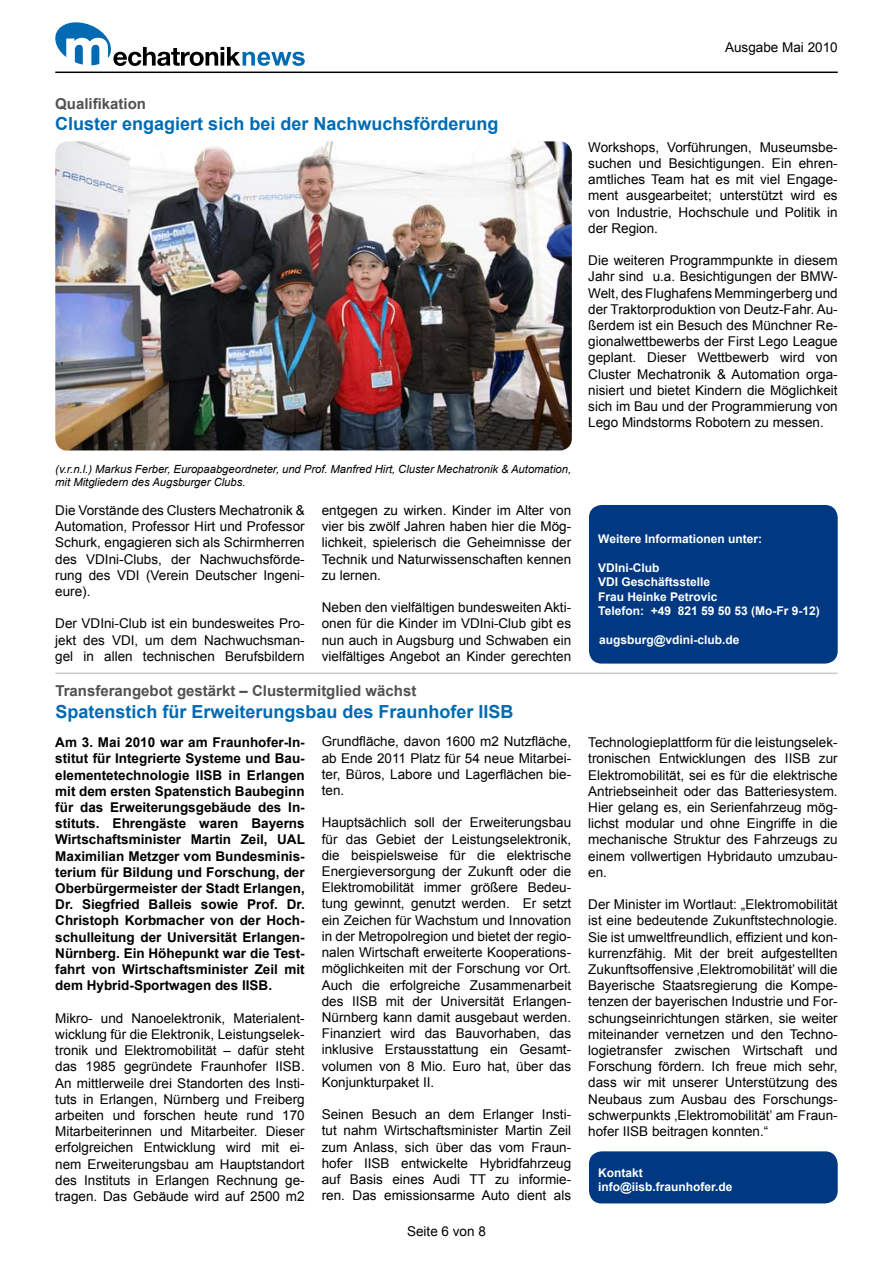
<style>
.page{position:relative;width:893px;height:1263px;background:#fff}
.page>*{position:absolute;margin:0;border:0;box-sizing:border-box;transform-origin:0 0}
.t1{font:700 18px "Arial";color:#006ab2}
.t2{font:700 15px "Arial";color:#515153}
.t3{font:13.5px/16.2px "Arial";color:#000;text-align:justify}
.t4{font:700 13.5px/16.2px "Arial";color:#000;text-align:justify}
.t5{font:700 12px/14.4px "Arial";color:#fff}
.t6{font:italic 11.25px/13.5px "Arial";color:#000}
</style>
<div class="page">
<hr style="left:55px;top:72px;width:783px;height:1px;background:#000">
<svg style="left:55px;top:22px;width:250px;height:44px"></svg>
<img style="left:55px;top:141px;width:517px;height:309px">
<div style="left:589px;top:505px;width:249px;height:159px;background:#003882;border-radius:13px"></div>
<hr style="left:55px;top:672px;width:783px;height:2px;background:#cacaca">
<div style="left:589px;top:1151px;width:249px;height:52px;background:#003882;border-radius:13px"></div>
<p class="t3" style="left:725px;top:39px;width:114px">Ausgabe Mai 2010</p>
<p class="t2" style="left:55px;top:93px;width:92px">Qualifikation</p>
<h1 class="t1" style="left:55px;top:112px;width:445px">Cluster engagiert sich bei der Nachwuchsförderung</h1>
<p class="t6" style="left:55px;top:462px;width:517px">(v.r.n.l.) Markus Ferber, Europaabgeordneter, und Prof. Manfred Hirt, Cluster Mechatronik &amp; Automation, mit Mitgliedern des Augsburger Clubs.</p>
<p class="t3" style="left:55px;top:502px;width:251px">Die Vorstände des Clusters Mechatronik &amp; Automation, Professor Hirt und Professor Schurk, engagieren sich als Schirmherren des VDIni-Clubs, der Nachwuchsförde&shy;rung des VDI (Verein Deutscher Ingeni&shy;eure).</p>
<p class="t3" style="left:55px;top:616px;width:251px">Der VDIni-Club ist ein bundesweites Pro&shy;jekt des VDI, um dem Nachwuchsman&shy;gel in allen technischen Berufsbildern</p>
<p class="t3" style="left:322px;top:502px;width:251px">entgegen zu wirken. Kinder im Alter von vier bis zwölf Jahren haben hier die Mög&shy;lichkeit, spielerisch die Geheimnisse der Technik und Naturwissenschaften kennen zu lernen.</p>
<p class="t3" style="left:322px;top:599px;width:251px">Neben den vielfältigen bundesweiten Akti&shy;onen für die Kinder im VDIni-Club gibt es nun auch in Augsburg und Schwaben ein vielfältiges Angebot an Kinder gerechten</p>
<p class="t2" style="left:55px;top:681px;width:362px">Transferangebot gestärkt – Clustermitglied wächst</p>
<h1 class="t1" style="left:55px;top:699px;width:460px">Spatenstich für Erweiterungsbau des Fraunhofer IISB</h1>
<p class="t4" style="left:55px;top:735px;width:251px">Am 3. Mai 2010 war am Fraunhofer-In&shy;stitut für Integrierte Systeme und Bau&shy;elementetechnologie IISB in Erlangen mit dem ersten Spatenstich Baubeginn für das Erweiterungsgebäude des In&shy;stituts. Ehrengäste waren Bayerns Wirtschaftsminister Martin Zeil, UAL Maximilian Metzger vom Bundesminis&shy;terium für Bildung und Forschung, der Oberbürgermeister der Stadt Erlangen, Dr. Siegfried Balleis sowie Prof. Dr.<br>Christoph Korbmacher von der Hoch&shy;schulleitung der Universität Erlangen-Nürnberg. Ein Höhepunkt war die Test&shy;fahrt von Wirtschaftsminister Zeil mit dem Hybrid-Sportwagen des IISB.</p>
<p class="t3" style="left:55px;top:1010px;width:251px">Mikro- und Nanoelektronik, Materialent&shy;wicklung für die Elektronik, Leistungselek&shy;tronik und Elektromobilität – dafür steht das 1985 gegründete Fraunhofer IISB.<br>An mittlerweile drei Standorten des Insti&shy;tuts in Erlangen, Nürnberg und Freiberg arbeiten und forschen heute rund 170<br>Mitarbeiterinnen und Mitarbeiter. Dieser erfolgreichen Entwicklung wird mit ei&shy;nem Erweiterungsbau am Hauptstandort des Instituts in Erlangen Rechnung ge&shy;tragen. Das Gebäude wird auf 2500 m2</p>
<p class="t3" style="left:322px;top:734px;width:251px">Grundfläche, davon 1600 m2 Nutzfläche, ab Ende 2011 Platz für 54 neue Mitarbei&shy;ter, Büros, Labore und Lagerflächen bie&shy;ten.</p>
<p class="t3" style="left:322px;top:815px;width:251px">Hauptsächlich soll der Erweiterungsbau für das Gebiet der Leistungselektronik, die beispielsweise für die elektrische Energieversorgung der Zukunft oder die Elektromobilität immer größere Bedeu&shy;tung gewinnt, genutzt werden. Er setzt ein Zeichen für Wachstum und Innovation in der Metropolregion und bietet der regio&shy;nalen Wirtschaft erweiterte Kooperations&shy;möglichkeiten mit der Forschung vor Ort.<br>Auch die erfolgreiche Zusammenarbeit des IISB mit der Universität Erlangen-Nürnberg kann damit ausgebaut werden.<br>Finanziert wird das Bauvorhaben, das inklusive Erstausstattung ein Gesamt&shy;volumen von 8 Mio. Euro hat, über das Konjunkturpaket II.</p>
<p class="t3" style="left:322px;top:1106px;width:251px">Seinen Besuch an dem Erlanger Insti&shy;tut nahm Wirtschaftsminister Martin Zeil zum Anlass, sich über das vom Fraun&shy;hofer IISB entwickelte Hybridfahrzeug auf Basis eines Audi TT zu informie&shy;ren. Das emissionsarme Auto dient als</p>
<p class="t3" style="left:407px;top:1223px;width:80px">Seite 6 von 8</p>
<p class="t3" style="left:588px;top:139px;width:251px">Workshops, Vorführungen, Museumsbe&shy;suchen und Besichtigungen. Ein ehren&shy;amtliches Team hat es mit viel Engage&shy;ment ausgearbeitet; unterstützt wird es von Industrie, Hochschule und Politik in der Region.</p>
<p class="t3" style="left:588px;top:253px;width:251px">Die weiteren Programmpunkte in diesem Jahr sind u.a. Besichtigungen der BMW-Welt, des Flughafens Memmingerberg und der Traktorproduktion von Deutz-Fahr. Au&shy;ßerdem ist ein Besuch des Münchner Re&shy;gionalwettbewerbs der First Lego League geplant. Dieser Wettbewerb wird von Cluster Mechatronik &amp; Automation orga&shy;nisiert und bietet Kindern die Möglichkeit sich im Bau und der Programmierung von Lego Mindstorms Robotern zu messen.</p>
<p class="t5" style="left:598px;top:532px;width:165px">Weitere Informationen unter:</p>
<p class="t5" style="left:598px;top:561px;width:223px">VDIni-Club<br>VDI Geschäftsstelle<br>Frau Heinke Petrovic<br>Telefon: +49 821 59 50 53 (Mo-Fr 9-12)</p>
<p class="t5" style="left:599px;top:633px;width:142px">augsburg@vdini-club.de</p>
<p class="t3" style="left:588px;top:734px;width:251px">Technologieplattform für die leistungselek&shy;tronischen Entwicklungen des IISB zur Elektromobilität, sei es für die elektrische Antriebseinheit oder das Batteriesystem.<br>Hier gelang es, ein Serienfahrzeug mög&shy;lichst modular und ohne Eingriffe in die mechanische Struktur des Fahrzeugs zu einem vollwertigen Hybridauto umzubau&shy;en.</p>
<p class="t3" style="left:588px;top:896px;width:251px">Der Minister im Wortlaut: „Elektromobilität ist eine bedeutende Zukunftstechnologie.<br>Sie ist umweltfreundlich, effizient und kon&shy;kurrenzfähig. Mit der breit aufgestellten Zukunftsoffensive ‚Elektromobilität’ will die Bayerische Staatsregierung die Kompe&shy;tenzen der bayerischen Industrie und For&shy;schungseinrichtungen stärken, sie weiter miteinander vernetzen und den Techno&shy;logietransfer zwischen Wirtschaft und Forschung fördern. Ich freue mich sehr, dass wir mit unserer Unterstützung des Neubaus zum Ausbau des Forschungs&shy;schwerpunkts ‚Elektromobilität’ am Fraun&shy;hofer IISB beitragen konnten.“</p>
<p class="t5" style="left:598px;top:1165px;width:136px">Kontakt info@iisb.fraunhofer.de</p>
</div>
